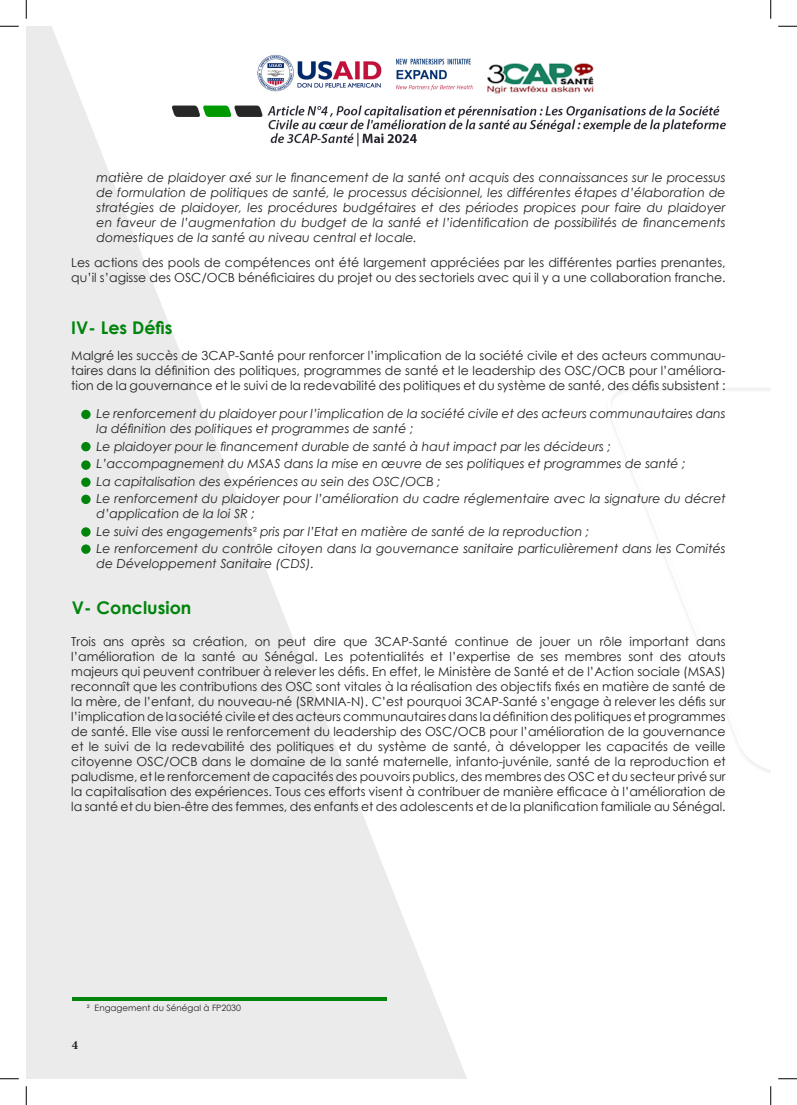
<style>
.page{position:relative;width:797px;height:1105px;background:#fff}
.page>*{position:absolute;margin:0;border:0;box-sizing:border-box;transform-origin:0 0}
.t1{font:700 17.5px "Century Gothic";color:#00840c}
.t2{font:12.5px/15px "Century Gothic";color:#231f20;text-align:justify}
.t3{font:italic 12.5px/15px "Century Gothic";color:#231f20}
.t4{font:700 12.5px "Minion Pro";color:#231f20}
.t5{font:8.75px "Century Gothic";color:#231f20}
.s1{font-style:normal}
</style>
<div class="page">
<img style="left:26px;top:26px;width:744px;height:1053px">
<div style="left:81px;top:410px;width:10px;height:9px;background:#00840c;border-radius:50%"></div>
<div style="left:81px;top:442px;width:10px;height:9px;background:#00840c;border-radius:50%"></div>
<svg style="left:81px;top:460px;width:10px;height:10px"></svg>
<div style="left:81px;top:478px;width:10px;height:9px;background:#00840c;border-radius:50%"></div>
<div style="left:81px;top:495px;width:10px;height:9px;background:#00840c;border-radius:50%"></div>
<svg style="left:81px;top:527px;width:10px;height:10px"></svg>
<svg style="left:81px;top:544px;width:10px;height:10px"></svg>
<hr style="left:72px;top:997px;width:314px;height:3px;background:#00840c">
<svg style="left:0;top:25px;width:19px;height:2px"></svg>
<svg style="left:778px;top:25px;width:19px;height:2px"></svg>
<svg style="left:0;top:1078px;width:19px;height:1px"></svg>
<svg style="left:778px;top:1078px;width:19px;height:1px"></svg>
<svg style="left:25px;top:0;width:2px;height:19px"></svg>
<svg style="left:25px;top:1086px;width:2px;height:19px"></svg>
<svg style="left:770px;top:0;width:1px;height:19px"></svg>
<svg style="left:770px;top:1086px;width:1px;height:19px"></svg>
<p class="t3" style="left:97px;top:169px;width:630px;text-align:justify">matière de plaidoyer axé sur le financement de la santé ont acquis des connaissances sur le processus de formulation de politiques de santé, le processus décisionnel, les différentes étapes d’élaboration de stratégies de plaidoyer, les procédures budgétaires et des périodes propices pour faire du plaidoyer en faveur de l’augmentation du budget de la santé et l’identification de possibilités de financements</p>
<p class="t3" style="left:97px;top:229px;width:322px">domestiques de la santé au niveau central et locale.</p>
<p class="t2" style="left:71px;top:255px;width:656px">Les actions des pools de compétences ont été largement appréciées par les différentes parties prenantes, qu’il s’agisse des OSC/OCB bénéficiaires du projet ou des sectoriels avec qui il y a une collaboration franche.</p>
<p class="t1" style="left:71px;top:314px;width:103px">IV- Les Défis</p>
<p class="t2" style="left:71px;top:348px;width:656px">Malgré les succès de 3CAP-Santé pour renforcer l’implication de la société civile et des acteurs communau&shy;taires dans la définition des politiques, programmes de santé et le leadership des OSC/OCB pour l’améliora&shy;tion de la gouvernance et le suivi de la redevabilité des politiques et du système de santé, des défis subsistent :</p>
<p class="t3" style="left:97px;top:406px;width:630px">Le renforcement du plaidoyer pour l’implication de la société civile et des acteurs communautaires dans la définition des politiques et programmes de santé ;</p>
<p class="t3" style="left:97px;top:439px;width:516px">Le plaidoyer pour le financement durable de santé à haut impact par les décideurs ;</p>
<p class="t3" style="left:97px;top:456px;width:590px">L’accompagnement du MSAS dans la mise en œuvre de ses politiques et programmes de santé ;</p>
<p class="t3" style="left:97px;top:474px;width:345px">La capitalisation des expériences au sein des OSC/OCB ;</p>
<p class="t3" style="left:97px;top:491px;width:630px">Le renforcement du plaidoyer pour l’amélioration du cadre réglementaire avec la signature du décret d’application de la loi SR ;</p>
<p class="t3" style="left:97px;top:524px;width:494px">Le suivi des engagements<span class="s1">²</span> pris par l’Etat en matière de santé de la reproduction ;</p>
<p class="t3" style="left:97px;top:541px;width:630px">Le renforcement du contrôle citoyen dans la gouvernance sanitaire particulièrement dans les Comités de Développement Sanitaire (CDS).</p>
<p class="t1" style="left:72px;top:595px;width:121px">V- Conclusion</p>
<p class="t2" style="left:71px;top:634px;width:656px">Trois ans après sa création, on peut dire que 3CAP-Santé continue de jouer un rôle important dans</p>
<p class="t2" style="left:71px;top:649px;width:656px">l’amélioration de la santé au Sénégal. Les potentialités et l’expertise de ses membres sont des atouts</p>
<p class="t2" style="left:71px;top:664px;width:656px">majeurs qui peuvent contribuer à relever les défis. En effet, le Ministère de Santé et de l’Action sociale (MSAS)</p>
<p class="t2" style="left:71px;top:679px;width:656px">reconnaît que les contributions des OSC sont vitales à la réalisation des objectifs fixés en matière de santé de la mère, de l’enfant, du nouveau-né (SRMNIA-N). C’est pourquoi 3CAP-Santé s’engage à relever les défis sur</p>
<p class="t2" style="left:71px;top:709px;width:656px">l’implication de la société civile et des acteurs communautaires dans la définition des politiques et programmes de santé. Elle vise aussi le renforcement du leadership des OSC/OCB pour l’amélioration de la gouvernance et le suivi de la redevabilité des politiques et du système de santé, à développer les capacités de veille</p>
<p class="t2" style="left:71px;top:754px;width:656px">citoyenne OSC/OCB dans le domaine de la santé maternelle, infanto-juvénile, santé de la reproduction et</p>
<p class="t2" style="left:71px;top:769px;width:656px">paludisme, et le renforcement de capacités des pouvoirs publics, des membres des OSC et du secteur privé sur la capitalisation des expériences. Tous ces efforts visent à contribuer de manière efficace à l’amélioration de la santé et du bien-être des femmes, des enfants et des adolescents et de la planification familiale au Sénégal.</p>
<p class="t5" style="left:87px;top:1002px;width:155px">² Engagement du Sénégal à FP2030</p>
<p class="t4" style="left:72px;top:1036px;width:8px">4</p>
</div>
